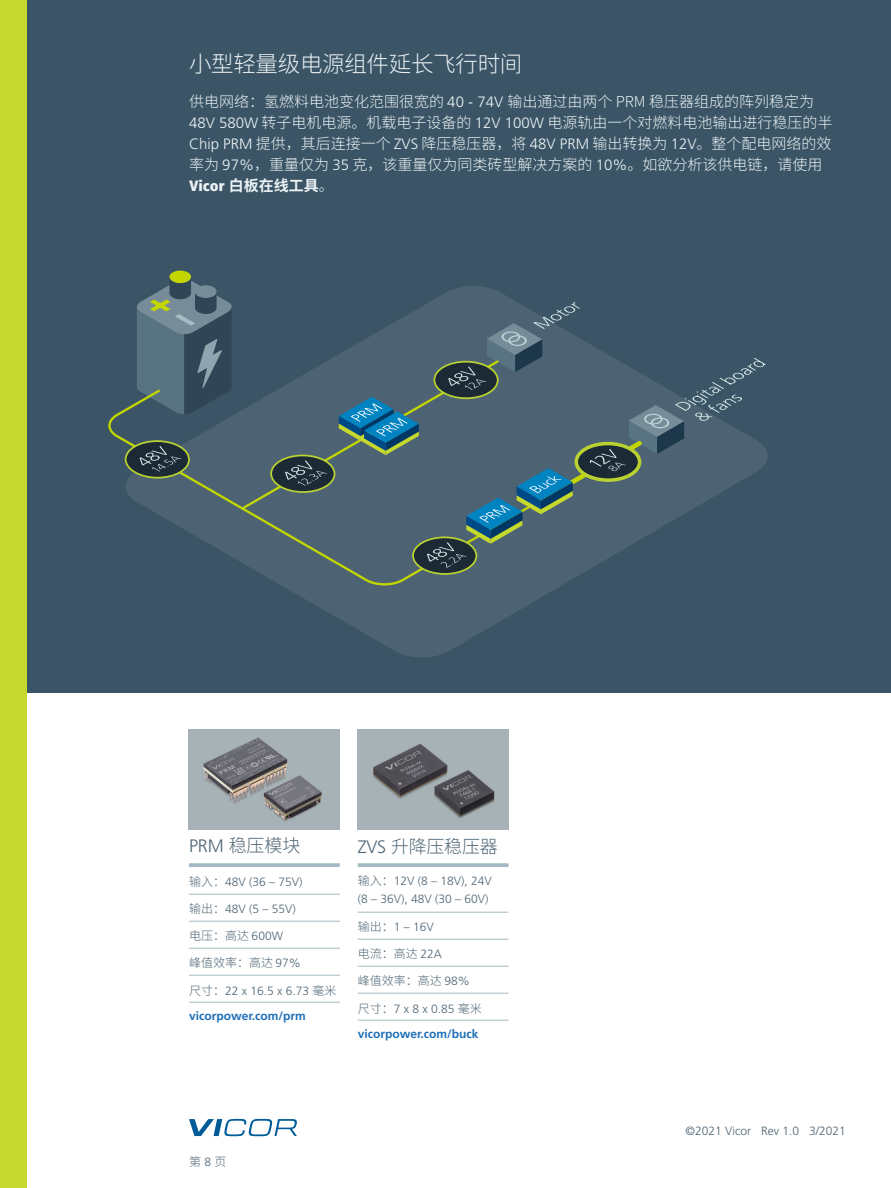
<style>
.page{position:relative;width:891px;height:1188px;background:#fff}
.page>*{position:absolute;margin:0;border:0;box-sizing:border-box;transform-origin:0 0}
.t1{font:300 22.5px "Source Han Sans CN";letter-spacing:-.015em;color:#ebf2f4}
.t2{font:300 18px "Source Han Sans CN";letter-spacing:-.015em;color:#4e6574}
.t3{font:300 15px/21px "Source Han Sans CN";color:#ebf2f4}
.t4{font:300 12px/18px "Frutiger LT Pro";color:#4e6574}
.t5{font:700 12px/25.2px "Frutiger LT Pro";color:#1f6fb8}
.P__Small__8_12{font:300 12px "Source Han Sans CN";color:#4e6574}
.s1{font-family:"Frutiger LT Pro"}
.s2{font-family:"Frutiger LT Pro";font-weight:900;font-stretch:condensed}
.s3{font-weight:700}
.s4{font-family:"Source Han Sans CN"}
.s5{font-family:"Source Han Sans CN";font-weight:300;color:#4e6574}
.s6{font-weight:300;color:#4e6574}
</style>
<div class="page">
<div style="left:0;top:0;width:891px;height:693px;background:#3b5566"></div>
<div style="left:0;top:0;width:27px;height:1188px;background:#c4d82d"></div>
<svg style="left:189px;top:1119px;width:108px;height:17px"></svg>
<svg style="left:289px;top:286px;width:478px;height:371px"></svg>
<div style="left:169px;top:271px;width:22px;height:12px;background:#c4d600;border-radius:50%"></div>
<svg style="left:137px;top:277px;width:95px;height:111px"></svg>
<svg style="left:108px;top:388px;width:433px;height:201px"></svg>
<svg style="left:126px;top:441px;width:63px;height:37px"></svg>
<div style="left:125px;top:440px;width:65px;height:39px;border:2px solid #b9d232;border-radius:50%"></div>
<svg style="left:140px;top:446px;width:42px;height:26px"></svg>
<svg style="left:413px;top:537px;width:63px;height:37px"></svg>
<div style="left:412px;top:536px;width:65px;height:39px;border:2px solid #b9d232;border-radius:50%"></div>
<svg style="left:239px;top:302px;width:527px;height:266px"></svg>
<svg style="left:189px;top:863px;width:151px;height:4px"></svg>
<hr style="left:189px;top:894px;width:151px;height:1px;background:#a4bac2">
<hr style="left:189px;top:921px;width:151px;height:1px;background:#a4bac2">
<hr style="left:189px;top:948px;width:151px;height:1px;background:#a4bac2">
<hr style="left:189px;top:975px;width:151px;height:1px;background:#a4bac2">
<hr style="left:189px;top:1002px;width:151px;height:1px;background:#a4bac2">
<svg style="left:358px;top:863px;width:150px;height:4px"></svg>
<hr style="left:358px;top:912px;width:150px;height:1px;background:#a4bac2">
<hr style="left:358px;top:939px;width:150px;height:1px;background:#a4bac2">
<hr style="left:358px;top:966px;width:150px;height:1px;background:#a4bac2">
<hr style="left:358px;top:993px;width:150px;height:1px;background:#a4bac2">
<hr style="left:358px;top:1020px;width:150px;height:1px;background:#a4bac2">
<img style="left:189px;top:729px;width:150px;height:100px">
<img style="left:358px;top:729px;width:149px;height:100px">
<p class="t1" style="left:189px;top:51px;width:335px">小型轻量级电源组件延长飞行时间</p>
<p class="t3" style="left:189px;top:91px;width:645px">供电网络：氢燃料电池变化范围很宽的 <span class="s1">40 - 74V</span> 输出通过由两个 PRM 稳压器组成的阵列稳定为<span class="s1">48V 580W</span> 转子电机电源。机载电子设备的 <span class="s1">12V 100W</span> 电源轨由一个对燃料电池输出进行稳压的半<span class="s1">Chip PRM</span> 提供，其后连接一个 <span class="s1">ZVS</span> 降压稳压器，将 <span class="s1">48V PRM</span> 输出转换为 <span class="s1">12V</span>。整个配电网络的效率为 <span class="s1">97%</span>，重量仅为 <span class="s1">35</span> 克，该重量仅为同类砖型解决方案的 <span class="s1">10%</span>。如欲分析该供电链，请使用<span class="s2">Vicor</span> <span class="s3">白板在线工具</span>。</p>
<p class="t2" style="left:189px;top:835px;width:113px"><span class="s1">PRM</span> 稳压模块</p>
<p class="t4" style="left:189px;top:872px;width:115px"><span class="s4">输入：</span>48V (36 – 75V)</p>
<p class="t4" style="left:189px;top:899px;width:108px"><span class="s4">输出：</span>48V (5 – 55V)</p>
<p class="P__Small__8_12" style="left:189px;top:928px;width:96px">电压：高达 <span class="s1">600W</span></p>
<p class="P__Small__8_12" style="left:189px;top:955px;width:113px">峰值效率：高达 <span class="s1">97%</span></p>
<p class="t5" style="left:189px;top:978px;width:149px"><span class="s5">尺寸：</span><span class="s6">22 x 16.5 x 6.73</span> <span class="s5">毫米</span>vicorpower.com/prm</p>
<p class="t2" style="left:358px;top:836px;width:142px"><span class="s1">ZVS</span> 升降压稳压器</p>
<p class="t4" style="left:358px;top:872px;width:136px"><span class="s4">输入：</span>12V (8 – 18V), 24V (8 – 36V), 48V (30 – 60V)</p>
<p class="t4" style="left:358px;top:917px;width:78px"><span class="s4">输出：</span>1 – 16V</p>
<p class="P__Small__8_12" style="left:358px;top:946px;width:86px">电流：高达 <span class="s1">22A</span></p>
<p class="P__Small__8_12" style="left:358px;top:973px;width:114px">峰值效率：高达 <span class="s1">98%</span></p>
<p class="t5" style="left:358px;top:997px;width:126px;line-height:24.5px"><span class="s5">尺寸：</span><span class="s6">7 x 8 x 0.85</span> <span class="s5">毫米</span>vicorpower.com/buck</p>
<p class="P__Small__8_12" style="left:189px;top:1155px;width:39px">第 <span class="s1">8</span> 页</p>
<p class="t4" style="left:686px;top:1122px;width:162px">©2021 Vicor Rev 1.0 3/2021</p>
</div>
